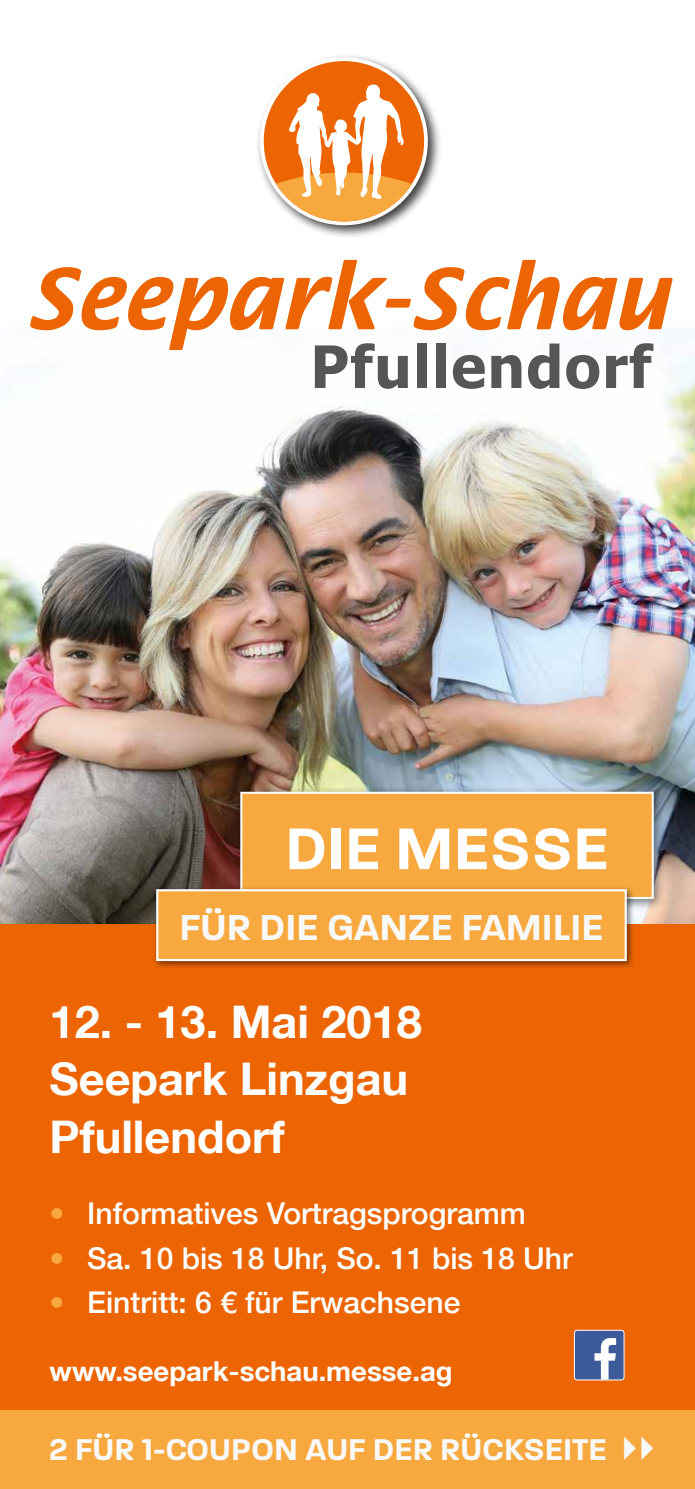
<style>
.page{position:relative;width:695px;height:1489px;background:#fff}
.page>*{position:absolute;margin:0;border:0;box-sizing:border-box;transform-origin:0 0}
.t1{font:600 63.5px "Paralucent";color:#fff}
.t2{font:700 45px/57.5px "Helvetica Neue LT";color:#fff}
.t3{font:600 39px "Paralucent";color:#f9f9f9}
.t4{font:600 32.5px "Paralucent";color:#f9f9f9}
.t5{font:500 30px "Helvetica Neue LT";color:#fff}
.t6{font:700 27.5px "Helvetica Neue LT";color:#fff}
.s1{color:#f7a940}
</style>
<div class="page">
<img style="left:0;top:337px;width:694px;height:587px">
<div style="left:0;top:1409px;width:694px;height:79px;background:#f7a940"></div>
<div style="left:0;top:924px;width:694px;height:485px;background:#ec6502"></div>
<div style="left:234px;top:786px;width:431px;height:125px;background:#000;opacity:.51"></div>
<div style="left:241px;top:792px;width:411px;height:105px;background:#f7a940"></div>
<div style="left:240px;top:791px;width:413px;height:108px;border:2px solid #fff"></div>
<div style="left:153px;top:886px;width:481px;height:82px;background:#000;opacity:.51"></div>
<div style="left:157px;top:890px;width:468px;height:69px;background:#f7a940"></div>
<div style="left:156px;top:889px;width:470px;height:72px;border:2px solid #fff"></div>
<div style="left:574px;top:1330px;width:50px;height:49px;background:#3d5b9a;border-radius:3px"></div>
<div style="left:574px;top:1329px;width:50px;height:51px;border:1px solid #fff;border-radius:3px"></div>
<svg style="left:594px;top:1338px;width:22px;height:41px"></svg>
<svg style="left:30px;top:260px;width:642px;height:129px"></svg>
<div style="left:255px;top:53px;width:187px;height:186px;background:#000;opacity:.75"></div>
<svg style="left:255px;top:57px;width:184px;height:176px"></svg>
<svg style="left:624px;top:1435px;width:29px;height:24px"></svg>
<h1 class="t1" style="left:285px;top:810px;width:325px">DIE MESSE</h1>
<p class="t3" style="left:180px;top:903px;width:425px">FÜR DIE GANZE FAMILIE</p>
<h2 class="t2" style="left:50px;top:991px;width:373px">12. - 13. Mai 2018<br>Seepark Linzgau<br>Pfullendorf</h2>
<p class="t5" style="left:50px;top:1195px;width:478px"><span class="s1">•</span> Informatives Vortragsprogramm</p>
<p class="t5" style="left:50px;top:1239px;width:524px"><span class="s1">•</span> Sa. 10 bis 18 Uhr, So. 11 bis 18 Uhr</p>
<p class="t5" style="left:50px;top:1284px;width:412px"><span class="s1">•</span> Eintritt: 6 € für Erwachsene</p>
<p class="t6" style="left:50px;top:1353px;width:404px">www.seepark-schau.messe.ag</p>
<p class="t4" style="left:49px;top:1429px;width:559px">2 FÜR 1-COUPON AUF DER RÜCKSEITE</p>
</div>
